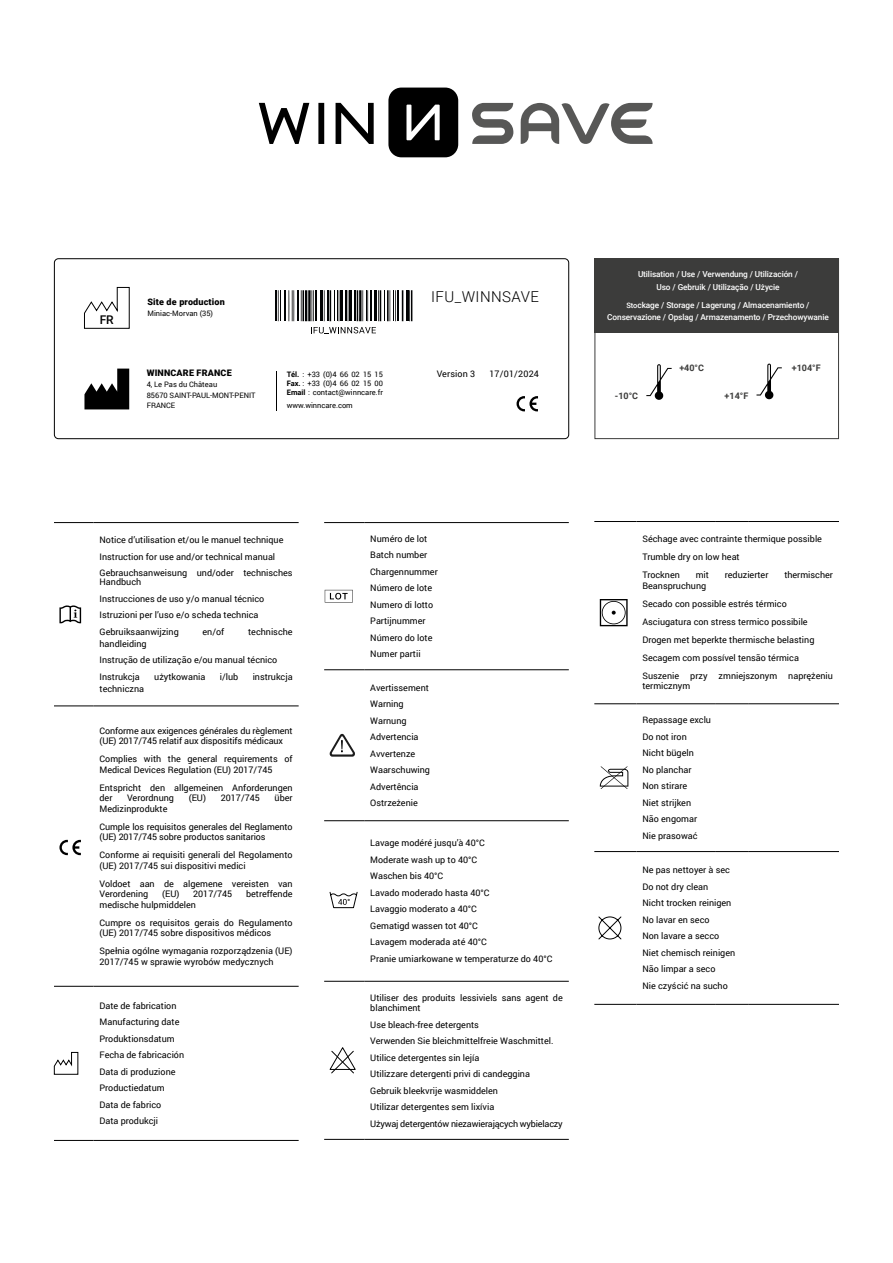
<style>
.page{position:relative;width:893px;height:1263px;background:#fff}
.page>*{position:absolute;margin:0;border:0;box-sizing:border-box;transform-origin:0 0}
.t1{font:300 15px "Roboto";letter-spacing:.03em;color:#000}
.t2{font:500 12px "Roboto";color:#000}
.t3{font:9px/16.5px "Roboto";color:#000}
.t4{font:900 9px "Roboto";letter-spacing:.02em;color:#000}
.t5{font:700 9px "Roboto";color:#3c3c3b}
.t6{font:500 8.25px/12px "Roboto";letter-spacing:-.01em;color:#fff;text-align:center}
.t7{font:7.5px/9px "Roboto";color:#000;text-align:justify}
.s1{font-weight:700}
.s2{font-size:7.5px}
</style>
<div class="page">
<svg style="left:756px;top:363px;width:26px;height:36px"></svg>
<div style="left:595px;top:258px;width:244px;height:74px;background:#3c3c3b"></div>
<div style="left:594px;top:258px;width:245px;height:181px;border:1px solid #3c3c3b"></div>
<svg style="left:646px;top:364px;width:26px;height:36px"></svg>
<div style="left:54px;top:258px;width:515px;height:181px;border:1px solid #000;border-radius:4px"></div>
<hr style="left:276px;top:372px;width:1px;height:39px;background:#000">
<svg style="left:84px;top:369px;width:45px;height:40px"></svg>
<svg style="left:84px;top:287px;width:46px;height:42px"></svg>
<hr style="left:275px;top:290px;width:2px;height:31px;background:#020304">
<svg style="left:278px;top:290px;width:134px;height:31px"></svg>
<svg style="left:311px;top:327px;width:65px;height:7px"></svg>
<svg style="left:517px;top:396px;width:21px;height:15px"></svg>
<hr style="left:54px;top:1140px;width:40px;height:1px;background:#000">
<hr style="left:54px;top:522px;width:40px;height:1px;background:#000">
<hr style="left:94px;top:522px;width:205px;height:1px;background:#000">
<hr style="left:54px;top:706px;width:40px;height:1px;background:#000">
<hr style="left:94px;top:706px;width:205px;height:1px;background:#000">
<hr style="left:54px;top:986px;width:40px;height:1px;background:#000">
<hr style="left:94px;top:986px;width:205px;height:1px;background:#000">
<hr style="left:94px;top:1140px;width:205px;height:1px;background:#000">
<svg style="left:59px;top:605px;width:22px;height:18px"></svg>
<svg style="left:59px;top:840px;width:22px;height:15px"></svg>
<svg style="left:54px;top:1052px;width:24px;height:23px"></svg>
<hr style="left:324px;top:522px;width:40px;height:1px;background:#000">
<hr style="left:324px;top:669px;width:40px;height:1px;background:#000">
<hr style="left:324px;top:820px;width:40px;height:1px;background:#000">
<hr style="left:324px;top:981px;width:40px;height:1px;background:#000">
<hr style="left:324px;top:1139px;width:40px;height:1px;background:#000">
<hr style="left:364px;top:522px;width:205px;height:1px;background:#000">
<hr style="left:364px;top:669px;width:205px;height:1px;background:#000">
<hr style="left:364px;top:820px;width:205px;height:1px;background:#000">
<hr style="left:364px;top:981px;width:205px;height:1px;background:#000">
<hr style="left:364px;top:1139px;width:205px;height:1px;background:#000">
<svg style="left:325px;top:590px;width:28px;height:12px"></svg>
<svg style="left:329px;top:733px;width:26px;height:24px"></svg>
<svg style="left:329px;top:891px;width:29px;height:17px"></svg>
<svg style="left:329px;top:1047px;width:27px;height:27px"></svg>
<hr style="left:594px;top:521px;width:42px;height:1px;background:#000">
<hr style="left:594px;top:703px;width:42px;height:1px;background:#000">
<hr style="left:594px;top:851px;width:42px;height:1px;background:#000">
<hr style="left:636px;top:521px;width:80px;height:1px;background:#000">
<hr style="left:716px;top:521px;width:33px;height:1px;background:#000">
<hr style="left:749px;top:521px;width:90px;height:1px;background:#000">
<hr style="left:636px;top:703px;width:80px;height:1px;background:#000">
<hr style="left:716px;top:703px;width:33px;height:1px;background:#000">
<hr style="left:749px;top:703px;width:90px;height:1px;background:#000">
<hr style="left:636px;top:851px;width:80px;height:1px;background:#000">
<hr style="left:716px;top:851px;width:33px;height:1px;background:#000">
<hr style="left:749px;top:851px;width:90px;height:1px;background:#000">
<hr style="left:594px;top:1004px;width:42px;height:1px;background:#000">
<hr style="left:636px;top:1004px;width:80px;height:1px;background:#000">
<hr style="left:716px;top:1004px;width:33px;height:1px;background:#000">
<hr style="left:749px;top:1004px;width:90px;height:1px;background:#000">
<svg style="left:600px;top:599px;width:28px;height:27px"></svg>
<svg style="left:600px;top:766px;width:28px;height:23px"></svg>
<svg style="left:598px;top:916px;width:24px;height:24px"></svg>
<svg style="left:318px;top:103px;width:6px;height:41px"></svg>
<svg style="left:336px;top:103px;width:38px;height:41px"></svg>
<svg style="left:388px;top:88px;width:70px;height:69px;background:#242424"></svg>
<svg style="left:259px;top:103px;width:50px;height:41px"></svg>
<svg style="left:472px;top:103px;width:41px;height:41px"></svg>
<svg style="left:521px;top:103px;width:132px;height:41px"></svg>
<h2 class="t2" style="left:100px;top:311px;width:16px">FR</h2>
<p class="t4" style="left:147px;top:296px;width:79px">Site de production</p>
<p class="t7" style="left:147px;top:309px;width:67px">Miniac-Morvan (35)</p>
<p class="t4" style="left:147px;top:367px;width:87px">WINNCARE FRANCE</p>
<p class="t7" style="left:147px;top:379px;width:110px;line-height:10.5px;text-align:left">4, Le Pas du Château<br>85670 SAINT-PAUL-MONT-PENIT<br>FRANCE</p>
<p class="t7" style="left:287px;top:369px;width:98px"><span class="s1">Tél.</span> : +33 (0)4 66 02 15 15<br><span class="s1">Fax.</span> : +33 (0)4 66 02 15 00<br><span class="s1">Email</span> : contact@winncare.fr</p>
<p class="t7" style="left:287px;top:401px;width:68px">www.winncare.com</p>
<h1 class="t1" style="left:431px;top:286px;width:109px">IFU_WINNSAVE</h1>
<p class="t3" style="left:437px;top:366px;width:40px">Version 3</p>
<p class="t3" style="left:489px;top:366px;width:51px">17/01/2024</p>
<p class="t6" style="left:638px;top:268px;width:162px">Utilisation / Use / Verwendung / Utilización /<br>Uso / Gebruik / Utilização / Użycie</p>
<p class="t6" style="left:607px;top:299px;width:223px"><span class="s2">Sto</span>ckage / Storage / Lagerung / Almacenamiento /<br>Conservazione / Opslag / Armazenamento / Przechowywanie</p>
<p class="t5" style="left:615px;top:389px;width:25px">-10°C</p>
<p class="t5" style="left:679px;top:361px;width:26px">+40°C</p>
<p class="t5" style="left:725px;top:389px;width:25px">+14°F</p>
<p class="t5" style="left:792px;top:361px;width:30px">+104°F</p>
<p class="t3" style="left:100px;top:531px;width:195px">Notice d’utilisation et/ou le manuel technique<br>Instruction for use and/or technical manual<br>Gebrauchsanweisung und/oder technisches</p>
<p class="t3" style="left:100px;top:573px;width:166px">Handbuch<br>Instrucciones de uso y/o manual técnico<br>Istruzioni per l’uso e/o scheda technica<br>Gebruiksaanwijzing</p>
<p class="t3" style="left:203px;top:623px;width:23px">en/of</p>
<p class="t3" style="left:248px;top:623px;width:46px">technische</p>
<p class="t3" style="left:100px;top:635px;width:179px">handleiding<br>Instrução de utilização e/ou manual técnico<br>Instrukcja</p>
<p class="t3" style="left:154px;top:668px;width:53px">użytkowania</p>
<p class="t3" style="left:220px;top:668px;width:20px">i/lub</p>
<p class="t3" style="left:253px;top:668px;width:41px">instrukcja</p>
<p class="t3" style="left:100px;top:680px;width:46px">techniczna</p>
<p class="t3" style="left:100px;top:725px;width:195px;line-height:10.5px">Conforme aux exigences générales du règlement (UE) 2017/745 relatif aux dispositifs médicaux</p>
<p class="t3" style="left:100px;top:753px;width:195px;line-height:10.5px">Complies with the general requirements of<br>Medical Devices Regulation (EU) 2017/745</p>
<p class="t3" style="left:100px;top:782px;width:195px;line-height:10.5px">Entspricht den allgemeinen Anforderungen der</p>
<p class="t3" style="left:127px;top:789px;width:48px">Verordnung</p>
<p class="t3" style="left:189px;top:789px;width:19px">(EU)</p>
<p class="t3" style="left:221px;top:789px;width:41px">2017/745</p>
<p class="t3" style="left:275px;top:789px;width:20px">über</p>
<p class="t3" style="left:100px;top:799px;width:195px;line-height:18px">Medizinprodukte<br>Cumple los requisitos generales del Reglamento</p>
<p class="t3" style="left:100px;top:828px;width:195px;line-height:18px">(UE) 2017/745 sobre productos sanitarios<br>Conforme ai requisiti generali del Regolamento</p>
<p class="t3" style="left:100px;top:856px;width:195px;line-height:18px">(UE) 2017/745 sui dispositivi medici<br>Voldoet aan de algemene vereisten van</p>
<p class="t3" style="left:100px;top:885px;width:50px">Verordening</p>
<p class="t3" style="left:162px;top:885px;width:19px">(EU)</p>
<p class="t3" style="left:193px;top:885px;width:41px">2017/745</p>
<p class="t3" style="left:246px;top:885px;width:48px">betreffende</p>
<p class="t3" style="left:100px;top:895px;width:195px;line-height:18px">medische hulpmiddelen<br>Cumpre os requisitos gerais do Regulamento</p>
<p class="t3" style="left:100px;top:924px;width:195px;line-height:18px">(UE) 2017/745 sobre dispositivos médicos<br>Spełnia ogólne wymagania rozporządzenia (UE)</p>
<p class="t3" style="left:100px;top:953px;width:176px">2017/745 w sprawie wyrobów medycznych</p>
<p class="t3" style="left:100px;top:997px;width:86px">Date de fabrication<br>Manufacturing date<br>Produktionsdatum<br>Fecha de fabricación<br>Data di produzione<br>Productiedatum<br>Data de fabrico<br>Data produkcji</p>
<p class="t3" style="left:370px;top:530px;width:69px">Numéro de lot<br>Batch number<br>Chargennummer<br>Número de lote<br>Numero di lotto<br>Partijnummer<br>Número do lote<br>Numer partii</p>
<p class="t3" style="left:370px;top:679px;width:61px">Avertissement<br>Warning<br>Warnung<br>Advertencia<br>Avvertenze<br>Waarschuwing<br>Advertência<br>Ostrzeżenie</p>
<p class="t3" style="left:370px;top:835px;width:184px">Lavage modéré jusqu’à 40°C<br>Moderate wash up to 40°C<br>Waschen bis 40°C<br>Lavado moderado hasta 40°C<br>Lavaggio moderato a 40°C<br>Gematigd wassen tot 40°C<br>Lavagem moderada até 40°C<br>Pranie umiarkowane w temperaturze do 40°C</p>
<p class="t3" style="left:370px;top:992px;width:194px;line-height:10.5px">Utiliser des produits lessiviels sans agent de blanchiment</p>
<p class="t3" style="left:370px;top:1016px;width:194px">Use bleach-free detergents<br>Verwenden Sie bleichmittelfreie Waschmittel.<br>Utilice detergentes sin lejía<br>Utilizzare detergenti privi di candeggina Gebruik bleekvrije wasmiddelen<br>Utilizar detergentes sem lixívia<br>Używaj detergentów niezawierających wybielaczy</p>
<p class="t3" style="left:642px;top:530px;width:181px;line-height:18px">Séchage avec contrainte thermique possible<br>Trumble dry on low heat<br>Trocknen</p>
<p class="t3" style="left:696px;top:566px;width:15px">mit</p>
<p class="t3" style="left:725px;top:566px;width:45px">reduzierter</p>
<p class="t3" style="left:784px;top:566px;width:50px">thermischer</p>
<p class="t3" style="left:642px;top:576px;width:192px;line-height:18px">Beanspruchung<br>Secado con possible estrés térmico Asciugatura con stress termico possibile Drogen met beperkte thermische belasting Secagem com possível tensão térmica Suszenie przy zmniejszonym naprężeniu</p>
<p class="t3" style="left:642px;top:678px;width:49px">termicznym</p>
<p class="t3" style="left:642px;top:711px;width:70px">Repassage exclu<br>Do not iron<br>Nicht bügeln<br>No planchar<br>Non stirare<br>Niet strijken<br>Não engomar<br>Nie prasować</p>
<p class="t3" style="left:642px;top:862px;width:94px">Ne pas nettoyer à sec<br>Do not dry clean<br>Nicht trocken reinigen<br>No lavar en seco<br>Non lavare a secco<br>Niet chemisch reinigen<br>Não limpar a seco<br>Nie czyścić na sucho</p>
</div>
